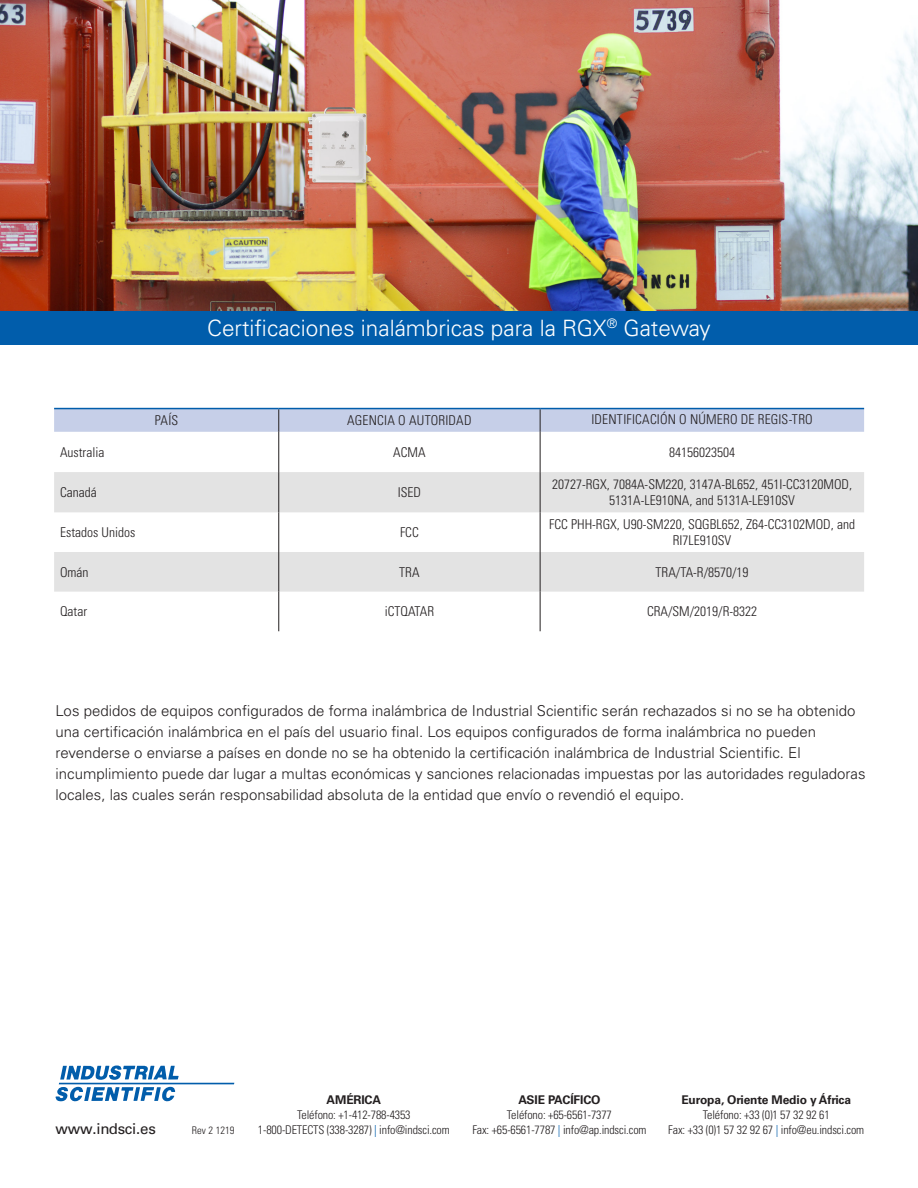
<style>
.page{position:relative;width:918px;height:1188px;background:#fff}
.page>*{position:absolute;margin:0;border:0;box-sizing:border-box;transform-origin:0 0}
.t1{font:300 22.5px "Univers LT Std";color:#fff}
.t2{font:300 15px/21px "Univers LT Std";color:#231f20}
.Web_site_back_page{font:15px "Univers LT Std";letter-spacing:-.01em;color:#231f20}
.Chart_Column_Headers{font:300 condensed 13.5px/16.5px "Univers LT Std";color:#231f20;text-align:center}
.Country_AMERICAS__AP{font:300 condensed 12px "Univers LT Std";letter-spacing:-.01em;color:#231f20}
.Country_AMERICAS__AP-2{font:700 12px "Univers LT Std";letter-spacing:-.01em;color:#231f20}
.t3{font:300 condensed 10.5px "Univers LT Std";color:#231f20}
.s1{color:#015dab}
</style>
<div class="page">
<div style="left:0;top:311px;width:918px;height:34px;background:#015dab"></div>
<img style="left:0;top:0;width:918px;height:311px">
<div style="left:54px;top:472px;width:810px;height:40px;background:#e3e3e3"></div>
<div style="left:54px;top:552px;width:810px;height:40px;background:#e3e3e3"></div>
<svg style="left:54px;top:409px;width:810px;height:23px;background:#c3cde6"></svg>
<hr style="left:278px;top:432px;width:1px;height:40px;background:#231f20">
<hr style="left:540px;top:432px;width:1px;height:40px;background:#231f20">
<hr style="left:278px;top:472px;width:1px;height:40px;background:#231f20">
<hr style="left:540px;top:472px;width:1px;height:40px;background:#231f20">
<hr style="left:278px;top:512px;width:1px;height:40px;background:#231f20">
<hr style="left:540px;top:512px;width:1px;height:40px;background:#231f20">
<hr style="left:278px;top:552px;width:1px;height:40px;background:#231f20">
<hr style="left:540px;top:552px;width:1px;height:40px;background:#231f20">
<hr style="left:278px;top:592px;width:1px;height:39px;background:#231f20">
<hr style="left:540px;top:592px;width:1px;height:39px;background:#231f20">
<hr style="left:54px;top:408px;width:225px;height:1px;background:#015dab">
<hr style="left:279px;top:408px;width:261px;height:1px;background:#015dab">
<hr style="left:540px;top:408px;width:324px;height:1px;background:#015dab">
<svg style="left:60px;top:1065px;width:119px;height:15px"></svg>
<hr style="left:59px;top:1083px;width:175px;height:1px;background:#015dab">
<svg style="left:55px;top:1087px;width:120px;height:14px"></svg>
<p class="t1" style="left:207px;top:314px;width:505px">Certificaciones inalámbricas para la RGX<sup>®</sup> Gateway</p>
<p class="Chart_Column_Headers" style="left:155px;top:412px;width:25px">PAÍS</p>
<p class="Chart_Column_Headers" style="left:347px;top:412px;width:126px">AGENCIA O AUTORIDAD</p>
<p class="Chart_Column_Headers" style="left:591px;top:411px;width:223px">IDENTIFICACIÓN O NÚMERO DE REGIS-TRO</p>
<p class="Chart_Column_Headers" style="left:60px;top:444px;width:46px">Australia</p>
<p class="Chart_Column_Headers" style="left:393px;top:444px;width:34px">ACMA</p>
<p class="Chart_Column_Headers" style="left:669px;top:444px;width:67px">84156023504</p>
<p class="Chart_Column_Headers" style="left:60px;top:484px;width:38px">Canadá</p>
<p class="Chart_Column_Headers" style="left:398px;top:484px;width:25px">ISED</p>
<p class="Chart_Column_Headers" style="left:552px;top:476px;width:302px">20727-RGX, 7084A-SM220, 3147A-BL652, 451I-CC3120MOD,<br>5131A-LE910NA, and 5131A-LE910SV</p>
<p class="Chart_Column_Headers" style="left:60px;top:524px;width:77px">Estados Unidos</p>
<p class="Chart_Column_Headers" style="left:400px;top:524px;width:20px">FCC</p>
<p class="Chart_Column_Headers" style="left:549px;top:516px;width:307px">FCC PHH-RGX, U90-SM220, SQGBL652, Z64-CC3102MOD, and<br>RI7LE910SV</p>
<p class="Chart_Column_Headers" style="left:60px;top:564px;width:30px">Omán</p>
<p class="Chart_Column_Headers" style="left:399px;top:564px;width:22px">TRA</p>
<p class="Chart_Column_Headers" style="left:656px;top:564px;width:95px">TRA/TA-R/8570/19</p>
<p class="Chart_Column_Headers" style="left:60px;top:603px;width:28px">Qatar</p>
<p class="Chart_Column_Headers" style="left:385px;top:603px;width:51px">iCTQATAR</p>
<p class="Chart_Column_Headers" style="left:647px;top:603px;width:112px">CRA/SM/2019/R-8322</p>
<p class="t2" style="left:56px;top:700px;width:811px">Los pedidos de equipos configurados de forma inalámbrica de Industrial Scientific serán rechazados si no se ha obtenido una certificación inalámbrica en el país del usuario final. Los equipos configurados de forma inalámbrica no pueden revenderse o enviarse a países en donde no se ha obtenido la certificación inalámbrica de Industrial Scientific. El incumplimiento puede dar lugar a multas económicas y sanciones relacionadas impuestas por las autoridades reguladoras locales, las cuales serán responsabilidad absoluta de la entidad que envío o revendió el equipo.</p>
<p class="Web_site_back_page" style="left:56px;top:1120px;width:102px">www.indsci.es</p>
<p class="t3" style="left:192px;top:1124px;width:44px">Rev 2 1219</p>
<p class="Country_AMERICAS__AP-2" style="left:327px;top:1093px;width:56px">AMÉRICA</p>
<p class="Country_AMERICAS__AP" style="left:297px;top:1108px;width:115px">Teléfono: +1-412-788-4353</p>
<p class="Country_AMERICAS__AP" style="left:258px;top:1123px;width:193px">1-800-DETECTS (338-3287) <span class="s1">|</span> info@indsci.com</p>
<p class="Country_AMERICAS__AP-2" style="left:518px;top:1093px;width:84px">ASIE PACÍFICO</p>
<p class="Country_AMERICAS__AP" style="left:507px;top:1107px;width:107px">Teléfono: +65-6561-7377</p>
<p class="Country_AMERICAS__AP" style="left:472px;top:1122px;width:176px">Fax: +65-6561-7787 <span class="s1">|</span> info@ap.indsci.com</p>
<p class="Country_AMERICAS__AP-2" style="left:681px;top:1093px;width:171px">Europa, Oriente Medio y África</p>
<p class="Country_AMERICAS__AP" style="left:703px;top:1108px;width:128px">Teléfono: +33 (0)1 57 32 92 61</p>
<p class="Country_AMERICAS__AP" style="left:668px;top:1123px;width:198px">Fax: +33 (0)1 57 32 92 67 <span class="s1">|</span> info@eu.indsci.com</p>
</div>
